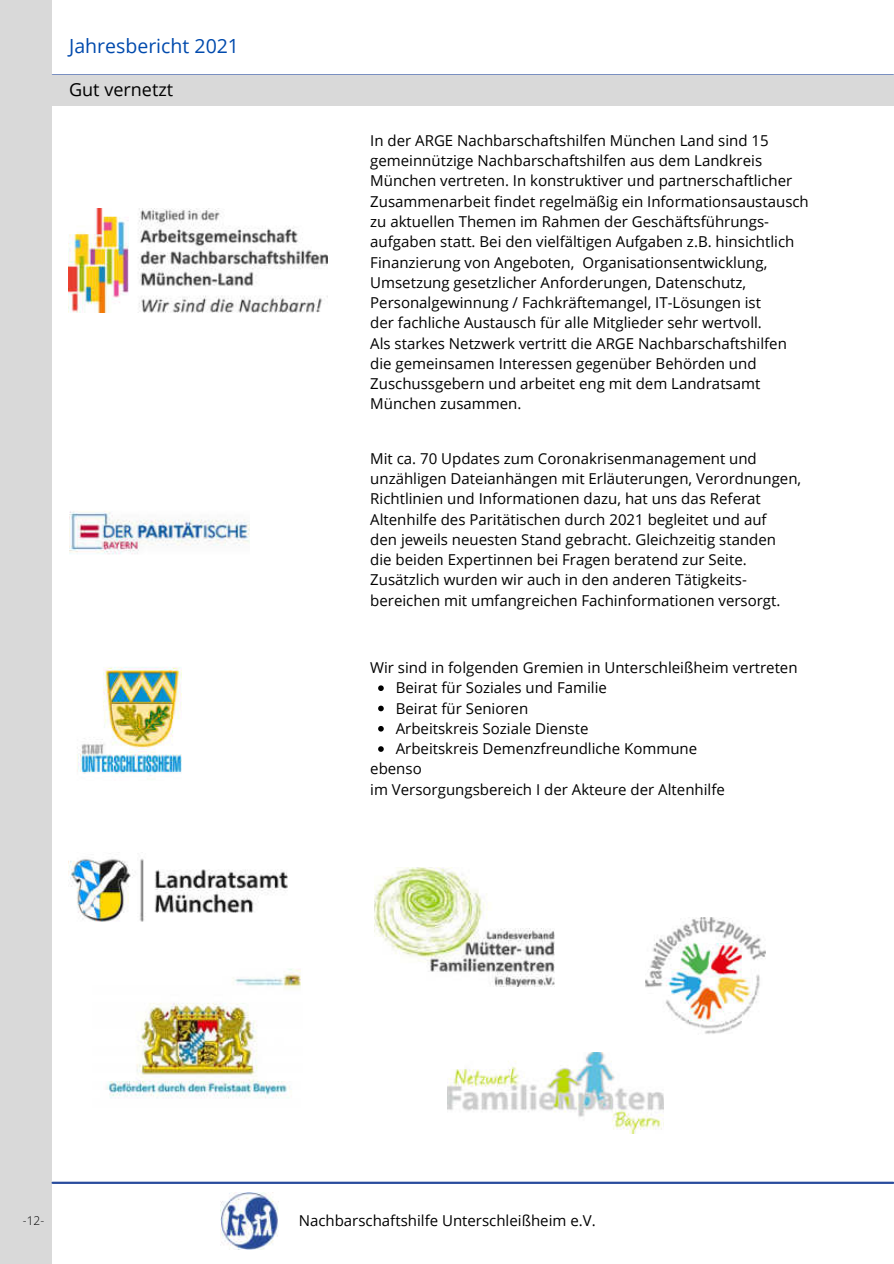
<style>
.page{position:relative;width:894px;height:1264px;background:#fff}
.page>*{position:absolute;margin:0;border:0;box-sizing:border-box;transform-origin:0 0}
.t1{font:19.5px "Open Sans";color:#004aad}
.t2{font:18px "Open Sans";color:#000}
.t3{font:15px/20.2px "Open Sans";color:#000}
.t4{font:300 12px "Open Sans";color:#000}
</style>
<div class="page">
<div style="left:0;top:0;width:52px;height:1263px;background:#d9d9d9"></div>
<hr style="left:53px;top:74px;width:840px;height:3px;background:#294c9d">
<img style="left:221px;top:1192px;width:57px;height:56px">
<hr style="left:53px;top:1181px;width:840px;height:2px;background:#294c9d">
<div style="left:52px;top:76px;width:841px;height:30px;background:#d9d9d9"></div>
<img style="left:68px;top:209px;width:259px;height:103px">
<img style="left:69px;top:511px;width:180px;height:44px">
<img style="left:106px;top:968px;width:195px;height:131px">
<img style="left:447px;top:1052px;width:216px;height:81px">
<img style="left:645px;top:917px;width:119px;height:117px">
<img style="left:374px;top:868px;width:181px;height:118px">
<img style="left:68px;top:858px;width:220px;height:64px">
<img style="left:77px;top:667px;width:105px;height:107px">
<svg style="left:378px;top:685px;width:5px;height:6px"></svg>
<svg style="left:378px;top:705px;width:5px;height:6px"></svg>
<svg style="left:378px;top:726px;width:5px;height:5px"></svg>
<svg style="left:378px;top:746px;width:5px;height:5px"></svg>
<h1 class="t1" style="left:69px;top:33px;width:171px">Jahresbericht 2021</h1>
<p class="t2" style="left:69px;top:77px;width:106px">Gut vernetzt</p>
<p class="t3" style="left:370px;top:130px;width:440px">In der ARGE Nachbarschaftshilfen München Land sind 15 gemeinnützige Nachbarschaftshilfen aus dem Landkreis München vertreten. In konstruktiver und partnerschaftlicher Zusammenarbeit findet regelmäßig ein Informationsaustausch zu aktuellen Themen im Rahmen der Geschäftsführungs&shy;aufgaben statt. Bei den vielfältigen Aufgaben z.B. hinsichtlich Finanzierung von Angeboten, Organisationsentwicklung, Umsetzung gesetzlicher Anforderungen, Datenschutz, Personalgewinnung / Fachkräftemangel, IT-Lösungen ist<br>der fachliche Austausch für alle Mitglieder sehr wertvoll.<br>Als starkes Netzwerk vertritt die ARGE Nachbarschaftshilfen die gemeinsamen Interessen gegenüber Behörden und Zuschussgebern und arbeitet eng mit dem Landratsamt München zusammen.</p>
<p class="t3" style="left:370px;top:448px;width:432px">Mit ca. 70 Updates zum Coronakrisenmanagement und unzähligen Dateianhängen mit Erläuterungen, Verordnungen, Richtlinien und Informationen dazu, hat uns das Referat Altenhilfe des Paritätischen durch 2021 begleitet und auf<br>den jeweils neuesten Stand gebracht. Gleichzeitig standen die beiden Expertinnen bei Fragen beratend zur Seite.<br>Zusätzlich wurden wir auch in den anderen Tätigkeits&shy;bereichen mit umfangreichen Fachinformationen versorgt.</p>
<p class="t3" style="left:370px;top:657px;width:429px">Wir sind in folgenden Gremien in Unterschleißheim vertreten</p>
<p class="t3" style="left:395px;top:677px;width:303px">Beirat für Soziales und Familie<br>Beirat für Senioren<br>Arbeitskreis Soziale Dienste<br>Arbeitskreis Demenzfreundliche Kommune</p>
<p class="t3" style="left:370px;top:758px;width:356px">ebenso<br>im Versorgungsbereich I der Akteure der Altenhilfe</p>
<p class="t4" style="left:23px;top:1212px;width:23px">-12-</p>
<p class="t3" style="left:298px;top:1210px;width:298px">Nachbarschaftshilfe Unterschleißheim e.V.</p>
</div>
